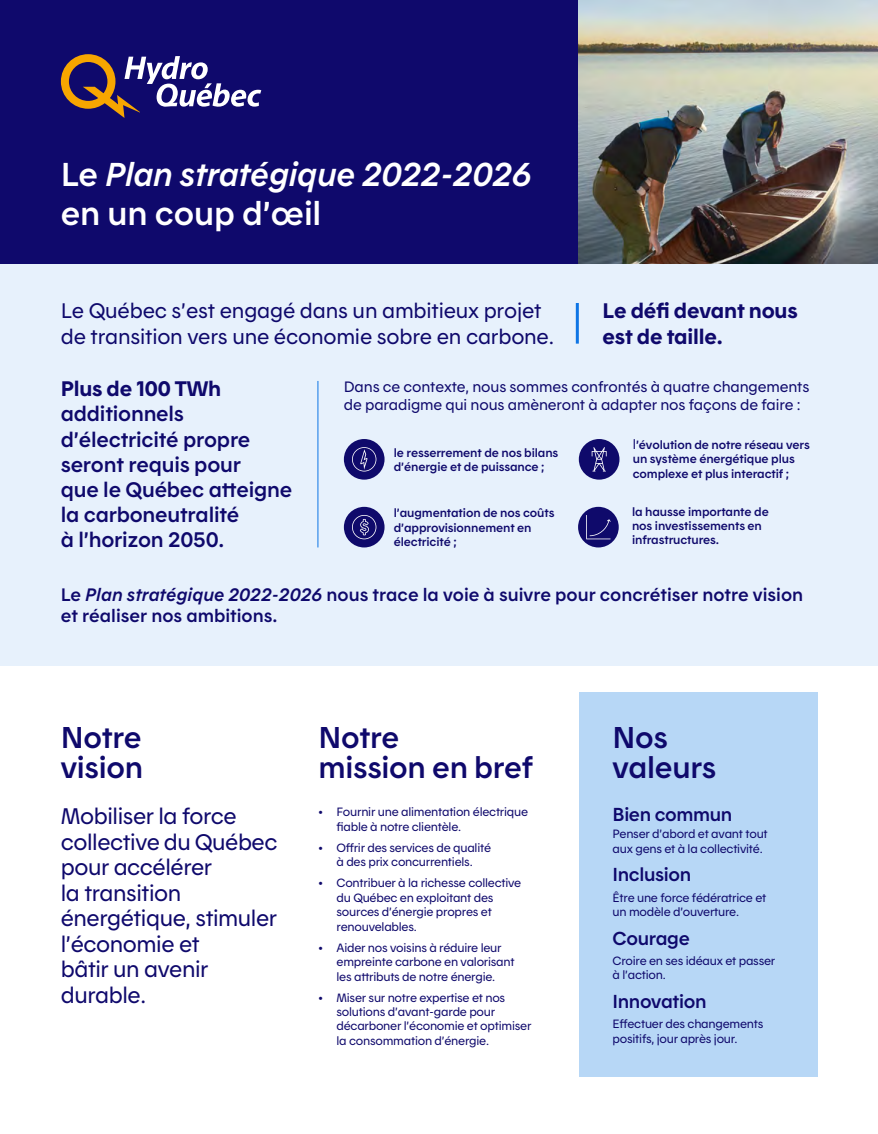
<style>
.page{position:relative;width:878px;height:1134px;background:#fff}
.page>*{position:absolute;margin:0;border:0;box-sizing:border-box;transform-origin:0 0}
.t1{font:33px "Hydro Quebec Demi Italique";letter-spacing:-.01em;color:#fff}
.t2{font:33px "Hydro Quebec Demi";letter-spacing:-.005em;color:#fff}
.t3{font:30px/30px "Hydro Quebec Demi";letter-spacing:-.01em;color:#0f096c}
.t4{font:22.5px/25.5px "Hydro Quebec Normal";letter-spacing:-.02em;color:#0f096c}
.t5{font:21px/25.2px "Hydro Quebec Demi";letter-spacing:-.01em;color:#0f096c}
.t6{font:21px/25.2px "Hydro Quebec Normal";letter-spacing:-.01em;color:#0f096c}
.t7{font:21px/25.2px "Hydro Quebec Gras";letter-spacing:-.01em;color:#0f096c}
.t8{font:18.75px "Hydro Quebec Demi";letter-spacing:-.02em;color:#0f096c}
.t9{font:18px/21.6px "Hydro Quebec Demi";color:#0f096c}
.t10{font:15px/18px "Hydro Quebec Normal";letter-spacing:-.01em;color:#0f096c}
.t11{font:12px/14.4px "Hydro Quebec Normal";letter-spacing:-.02em;color:#0f096c}
.t12{font:12px/14.4px "Hydro Quebec Demi";letter-spacing:-.01em;color:#0f096c}
.s1{font-family:"Hydro Quebec Demi"}
.s2{font-family:"Hydro Quebec Demi Italique"}
.s3{font-family:"Hydro Quebec Normal";font-size:13.5px}
.s4{font-family:"Hydro Quebec Gras"}
</style>
<div class="page">
<div style="left:0;top:262px;width:878px;height:404px;background:#e7f1fc"></div>
<div style="left:0;top:0;width:878px;height:263px;background:#0f096c"></div>
<img style="left:578px;top:0;width:300px;height:263px">
<div style="left:579px;top:692px;width:238px;height:384px;background:#b7d7f6"></div>
<img style="left:61px;top:54px;width:200px;height:64px">
<div style="left:344px;top:439px;width:40px;height:41px;background:#0f0a6b;border-radius:50%"></div>
<svg style="left:352px;top:447px;width:24px;height:25px"></svg>
<div style="left:344px;top:507px;width:40px;height:40px;background:#0f0a6b;border-radius:50%"></div>
<svg style="left:352px;top:515px;width:24px;height:24px"></svg>
<div style="left:578px;top:439px;width:41px;height:41px;background:#0f0a6b;border-radius:50%"></div>
<svg style="left:591px;top:447px;width:15px;height:25px"></svg>
<div style="left:578px;top:507px;width:40px;height:40px;background:#0f0a6b;border-radius:50%"></div>
<svg style="left:589px;top:519px;width:21px;height:17px"></svg>
<hr style="left:576px;top:303px;width:3px;height:41px;background:#0e75e5">
<hr style="left:317px;top:381px;width:1px;height:166px;background:#0e75e5">
<h1 class="t1" style="left:61px;top:154px;width:472px"><span class="s1">Le</span> Plan stratégique 2022-2026</h1>
<h1 class="t2" style="left:61px;top:193px;width:262px">en un coup d’œil</h1>
<h3 class="t7" style="left:602px;top:298px;width:197px">Le défi devant nous est de taille.</h3>
<p class="t10" style="left:344px;top:377px;width:467px">Dans ce contexte, nous sommes confrontés à quatre changements de paradigme qui nous amèneront à adapter nos façons de faire :</p>
<h3 class="t6" style="left:61px;top:298px;width:495px">Le Québec s’est engagé dans un ambitieux projet de transition vers une économie sobre en carbone.</h3>
<h3 class="t7" style="left:61px;top:376px;width:162px">Plus de 100 TWh</h3>
<h3 class="t5" style="left:61px;top:401px;width:233px">additionnels d’électricité propre seront requis pour<br>que le Québec atteigne la carboneutralité<br>à l’horizon 2050.</h3>
<h3 class="t9" style="left:61px;top:583px;width:744px">Le <span class="s2">Plan stratégique 2022-2026</span> nous trace la voie à suivre pour concrétiser notre vision et réaliser nos ambitions.</h3>
<p class="t12" style="left:394px;top:445px;width:166px">le resserrement de nos bilans d’énergie et de puissance ;</p>
<p class="t12" style="left:632px;top:437px;width:178px"><span class="s3">l</span>’évolution de notre réseau vers un système énergétique plus complexe et plus interactif ;</p>
<p class="t12" style="left:394px;top:505px;width:162px">l’augmentation de nos coûts d’approvisionnement en électricité ;</p>
<p class="t12" style="left:632px;top:504px;width:138px">la hausse importante de nos investissements en infrastructures.</p>
<h2 class="t3" style="left:61px;top:721px;width:84px">Notre vision</h2>
<h3 class="t4" style="left:61px;top:803px;width:218px">Mobiliser la force collective du Québec pour accélérer<br>la transition énergétique, stimuler l’économie et<br>bâtir un avenir durable.</h3>
<h2 class="t3" style="left:318px;top:721px;width:216px">Notre<br>mission en bref</h2>
<p class="t11" style="left:336px;top:805px;width:193px;text-indent:-18px"><span class="s4">•</span> Fournir une alimentation électrique fiable à notre clientèle.</p>
<p class="t11" style="left:318px;top:840px;width:174px;text-align:center"><span class="s4">•</span> Offrir des services de qualité à des prix concurrentiels.</p>
<p class="t11" style="left:336px;top:876px;width:186px;text-indent:-18px"><span class="s4">•</span> Contribuer à la richesse collective du Québec en exploitant des sources d’énergie propres et renouvelables.</p>
<p class="t11" style="left:336px;top:940px;width:180px;text-indent:-18px"><span class="s4">•</span> Aider nos voisins à réduire leur empreinte carbone en valorisant les attributs de notre énergie.</p>
<p class="t11" style="left:336px;top:990px;width:196px;text-indent:-18px"><span class="s4">•</span> Miser sur notre expertise et nos solutions d’avant-garde pour décarboner l’économie et optimiser la consommation d’énergie.</p>
<h2 class="t3" style="left:612px;top:721px;width:105px">Nos valeurs</h2>
<h3 class="t8" style="left:612px;top:803px;width:121px">Bien commun</h3>
<p class="t11" style="left:612px;top:827px;width:157px">Penser d’abord et avant tout aux gens et à la collectivité.</p>
<h3 class="t8" style="left:612px;top:863px;width:80px">Inclusion</h3>
<p class="t11" style="left:612px;top:890px;width:155px">Être une force fédératrice et un modèle d’ouverture.</p>
<h3 class="t8" style="left:612px;top:927px;width:79px">Courage</h3>
<p class="t11" style="left:612px;top:953px;width:164px">Croire en ses idéaux et passer à l’action.</p>
<h3 class="t8" style="left:612px;top:990px;width:95px">Innovation</h3>
<p class="t11" style="left:612px;top:1017px;width:152px">Effectuer des changements positifs, jour après jour.</p>
</div>
